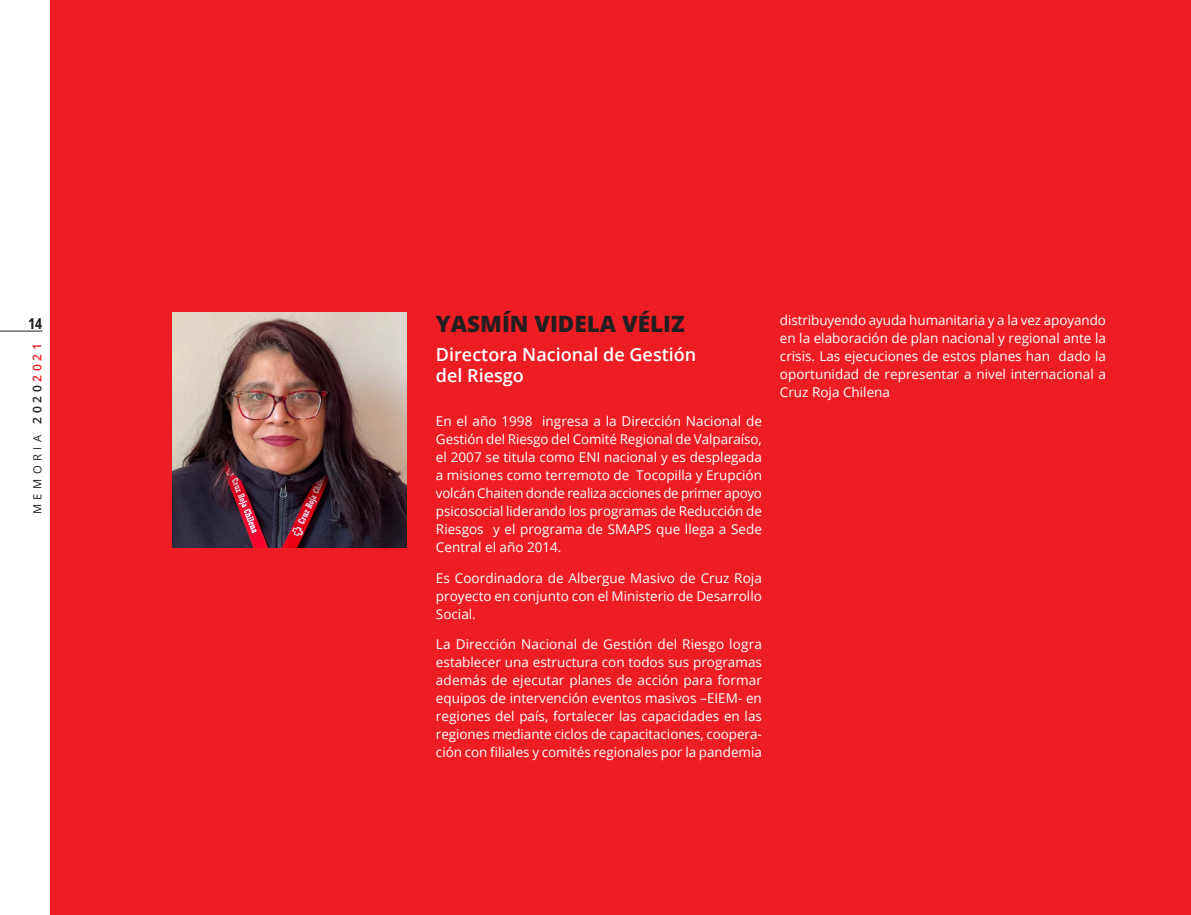
<style>
.page{position:relative;width:1191px;height:915px;background:#fff}
.page>*{position:absolute;margin:0;border:0;box-sizing:border-box;transform-origin:0 0}
.Nombre{font:800 22.5px "Open Sans";color:#231f20}
.Cargo_directores{font:600 18px/20.7px "Open Sans";color:#fff}
.t1{font:700 15px "Open Sans Condensed";color:#231f20}
.Cuerpo_de_texto{font:13.5px/18px "Open Sans";color:#fff;text-align:justify}
.t2{font:11.25px "Open Sans";letter-spacing:.4em;color:#231f20}
.s1{font-weight:600;font-size:12px}
.s2{font-weight:600;font-size:12px;color:#ee1d23}
</style>
<div class="page">
<div style="left:51px;top:0;width:1140px;height:914px;background:#ee1d23"></div>
<img style="left:172px;top:313px;width:234px;height:234px">
<hr style="left:0;top:331px;width:42px;height:1px;background:#231f20">
<p class="t1" style="left:28px;top:313px;width:16px">14</p>
<p class="t2" style="left:30px;top:514px;width:172px;rotate:-90deg">MEMORIA <span class="s1">2020</span><span class="s2">2021</span></p>
<p class="Nombre" style="left:436px;top:307px;width:250px">YASMÍN VIDELA VÉLIZ</p>
<p class="Cargo_directores" style="left:436px;top:344px;width:262px">Directora Nacional de Gestión del Riesgo</p>
<p class="Cuerpo_de_texto" style="left:436px;top:411px;width:327px">En el año 1998 ingresa a la Dirección Nacional de Gestión del Riesgo del Comité Regional de Valparaíso, el 2007 se titula como ENI nacional y es desplegada a misiones como terremoto de Tocopilla y Erupción volcán Chaiten donde realiza acciones de primer apoyo psicosocial liderando los programas de Reducción de Riesgos y el programa de SMAPS que llega a Sede Central el año 2014.</p>
<p class="Cuerpo_de_texto" style="left:436px;top:568px;width:327px">Es Coordinadora de Albergue Masivo de Cruz Roja proyecto en conjunto con el Ministerio de Desarrollo Social.</p>
<p class="Cuerpo_de_texto" style="left:436px;top:635px;width:327px">La Dirección Nacional de Gestión del Riesgo logra establecer una estructura con todos sus programas además de ejecutar planes de acción para formar equipos de intervención eventos masivos –EIEM- en regiones del país, fortalecer las capacidades en las regiones mediante ciclos de capacitaciones, coopera&shy;ción con filiales y comités regionales por la pandemia</p>
<p class="Cuerpo_de_texto" style="left:780px;top:311px;width:327px">distribuyendo ayuda humanitaria y a la vez apoyando en la elaboración de plan nacional y regional ante la crisis. Las ejecuciones de estos planes han dado la oportunidad de representar a nivel internacional a Cruz Roja Chilena</p>
</div>
